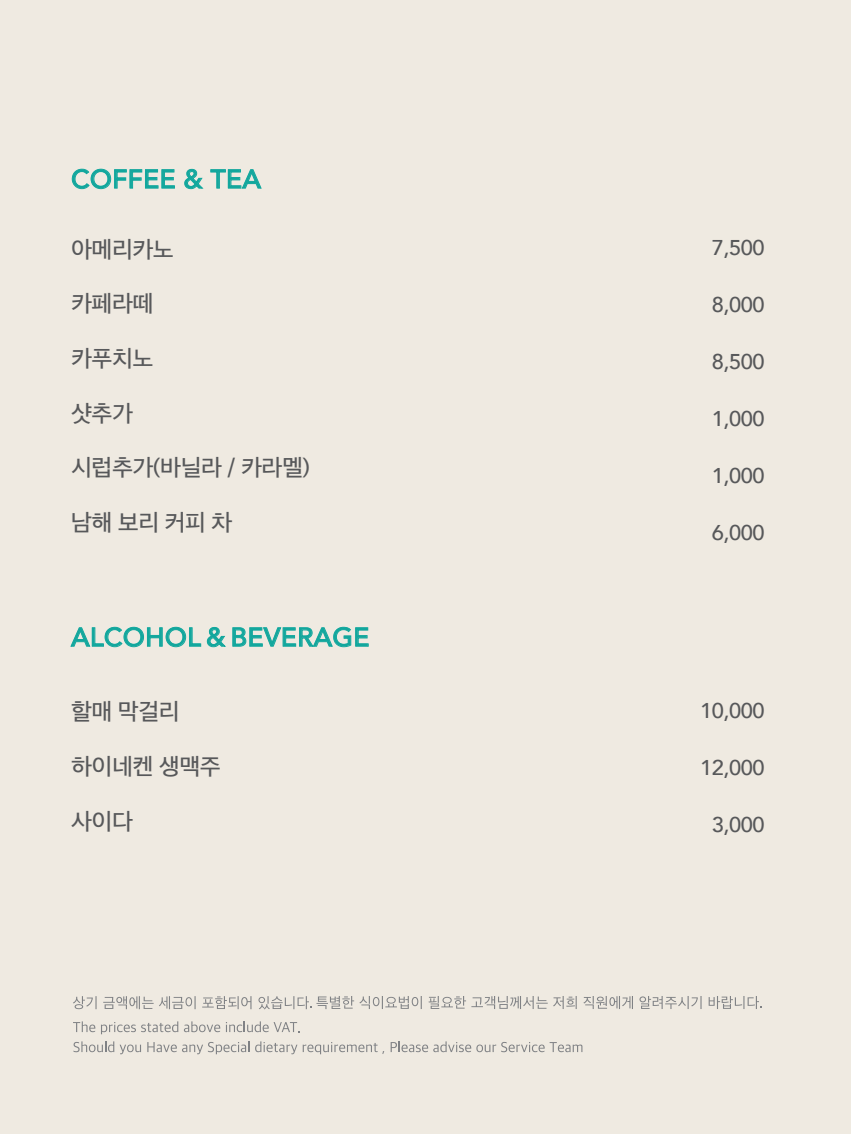
<style>
.page{position:relative;width:851px;height:1134px;background:#fff}
.page>*{position:absolute;margin:0;border:0;box-sizing:border-box;transform-origin:0 0}
.t1{font:500 26px "Avenir";letter-spacing:.01em;color:#12a79d}
.t2{font:500 23.75px "Apple SD Gothic Neo";letter-spacing:-.02em;color:#57585a}
.t3{font:500 21.5px "Avenir";letter-spacing:-.02em;color:#57585a}
</style>
<div class="page">
<div style="left:0;top:1px;width:850px;height:1133px;background:#efeae1"></div>
<svg style="left:72px;top:169px;width:103px;height:20px"></svg>
<svg style="left:184px;top:169px;width:20px;height:20px"></svg>
<svg style="left:210px;top:169px;width:52px;height:20px"></svg>
<svg style="left:70px;top:627px;width:131px;height:20px"></svg>
<svg style="left:207px;top:627px;width:19px;height:20px"></svg>
<svg style="left:232px;top:627px;width:137px;height:20px"></svg>
<svg style="left:428px;top:996px;width:119px;height:13px"></svg>
<svg style="left:553px;top:996px;width:23px;height:13px"></svg>
<svg style="left:583px;top:996px;width:50px;height:13px"></svg>
<svg style="left:639px;top:996px;width:62px;height:13px"></svg>
<svg style="left:708px;top:996px;width:53px;height:13px"></svg>
<svg style="left:73px;top:1041px;width:41px;height:11px"></svg>
<svg style="left:120px;top:1045px;width:21px;height:9px"></svg>
<svg style="left:147px;top:1041px;width:102px;height:13px"></svg>
<svg style="left:255px;top:1041px;width:129px;height:13px"></svg>
<svg style="left:390px;top:1041px;width:81px;height:11px"></svg>
<svg style="left:477px;top:1042px;width:105px;height:10px"></svg>
<svg style="left:73px;top:996px;width:24px;height:13px"></svg>
<svg style="left:103px;top:996px;width:92px;height:13px"></svg>
<svg style="left:185px;top:997px;width:7px;height:9px"></svg>
<svg style="left:202px;top:996px;width:49px;height:13px"></svg>
<svg style="left:258px;top:996px;width:164px;height:13px"></svg>
<svg style="left:73px;top:1021px;width:22px;height:11px"></svg>
<svg style="left:101px;top:1021px;width:77px;height:13px"></svg>
<svg style="left:184px;top:1021px;width:36px;height:11px"></svg>
<svg style="left:226px;top:1021px;width:73px;height:11px"></svg>
<p class="t1" style="left:71px;top:157px;width:191px">COFFEE &amp; TEA</p>
<p class="t2" style="left:71px;top:236px;width:104px">아메리카노</p>
<p class="t2" style="left:71px;top:291px;width:84px">카페라떼</p>
<p class="t2" style="left:71px;top:345px;width:84px">카푸치노</p>
<p class="t2" style="left:71px;top:400px;width:63px">샷추가</p>
<p class="t2" style="left:71px;top:455px;width:241px">시럽추가(바닐라 / 카라멜)</p>
<p class="t2" style="left:71px;top:509px;width:163px">남해 보리 커피 차</p>
<p class="t1" style="left:71px;top:615px;width:300px">ALCOHOL &amp; BEVERAGE</p>
<p class="t2" style="left:71px;top:699px;width:110px">할매 막걸리</p>
<p class="t2" style="left:71px;top:754px;width:151px">하이네켄 생맥주</p>
<p class="t2" style="left:71px;top:808px;width:63px">사이다</p>
<p class="t3" style="left:711px;top:229px;width:54px">7,500</p>
<p class="t3" style="left:711px;top:286px;width:54px">8,000</p>
<p class="t3" style="left:711px;top:343px;width:54px">8,500</p>
<p class="t3" style="left:711px;top:400px;width:54px">1,000</p>
<p class="t3" style="left:711px;top:457px;width:54px">1,000</p>
<p class="t3" style="left:711px;top:514px;width:54px">6,000</p>
<p class="t3" style="left:700px;top:692px;width:66px">10,000</p>
<p class="t3" style="left:700px;top:749px;width:66px">12,000</p>
<p class="t3" style="left:711px;top:806px;width:54px">3,000</p>
</div>
